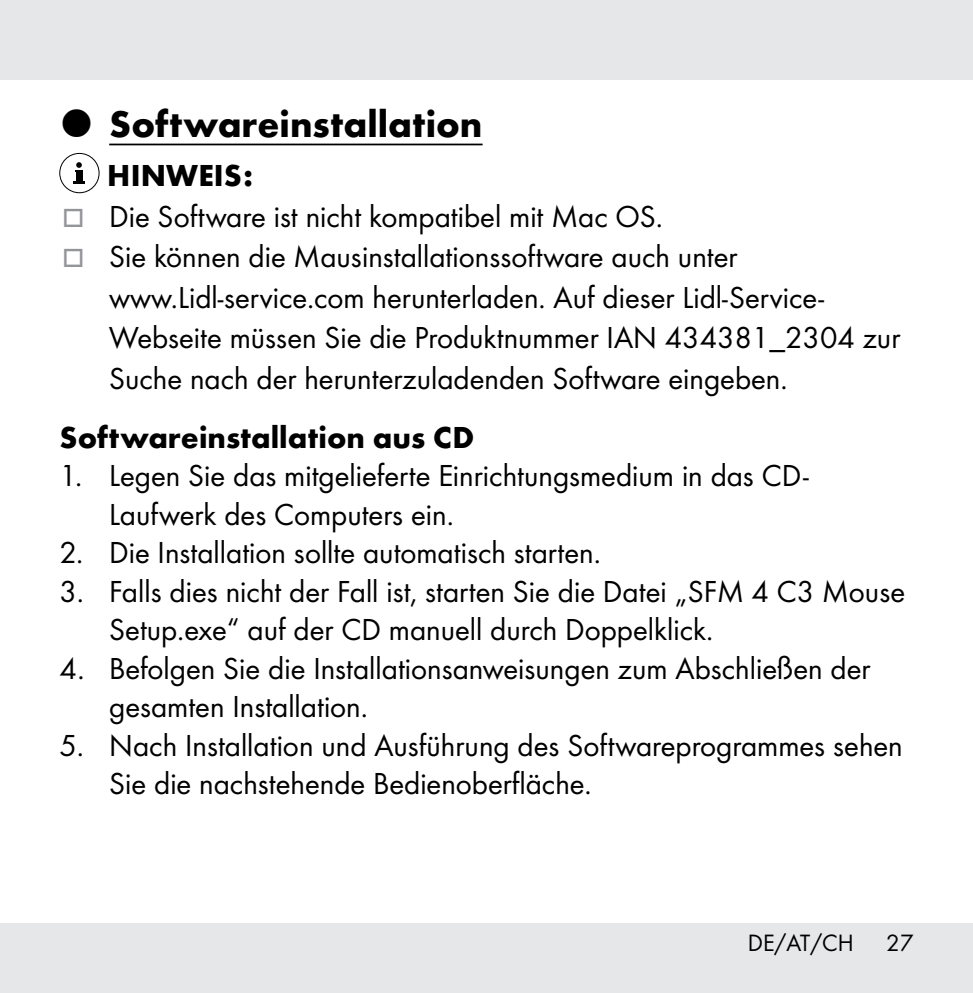
<style>
.page{position:relative;width:973px;height:993px;background:#fff}
.page>*{position:absolute;margin:0;border:0;box-sizing:border-box;transform-origin:0 0}
.t1{font:700 38.5px "Futura";color:#000}
.t2{font:31.5px/38.5px "Futura Boo";color:#000}
.t3{font:700 31.5px "Futura";color:#000}
.t4{font:24.5px "Futura Boo";color:#000}
.s1{color:#939598}
</style>
<div class="page">
<div style="left:0;top:0;width:972px;height:79px;background:#e6e7e8"></div>
<div style="left:0;top:923px;width:972px;height:69px;background:#e6e7e8"></div>
<hr style="left:109px;top:143px;width:373px;height:2px;background:#000">
<div style="left:60px;top:153px;width:39px;height:40px;border:1px solid #000;border-radius:50%"></div>
<svg style="left:75px;top:162px;width:7px;height:10px"></svg>
<div style="left:76px;top:170px;width:7px;height:12px;background:#000"></div>
<svg style="left:73px;top:182px;width:12px;height:2px"></svg>
<p class="t1" style="left:109px;top:96px;width:375px">Softwareinstallation</p>
<p class="t3" style="left:107px;top:152px;width:147px">HINWEIS:</p>
<p class="t2" style="left:62px;top:195px;width:602px"><span class="s1">□</span> Die Software ist nicht kompatibel mit Mac OS.</p>
<p class="t2" style="left:109px;top:235px;width:792px;line-height:40.6px;text-indent:-47px"><span class="s1">□</span> Sie können die Mausinstallationssoftware auch unter www.Lidl-service.com herunterladen. Auf dieser Lidl-Service-Webseite müssen Sie die Produktnummer IAN 434381_2304 zur Suche nach der herunterzuladenden Software eingeben.</p>
<p class="t3" style="left:60px;top:413px;width:416px">Softwareinstallation aus CD</p>
<p class="t2" style="left:109px;top:454px;width:701px;text-indent:-50px">1. Legen Sie das mitgelieferte Einrichtungsmedium in das CD-<br>Laufwerk des Computers ein.</p>
<p class="t2" style="left:60px;top:531px;width:543px">2. Die Installation sollte automatisch starten.</p>
<p class="t2" style="left:109px;top:570px;width:797px;text-indent:-50px">3. Falls dies nicht der Fall ist, starten Sie die Datei „SFM 4 C3 Mouse<br>Setup.exe“ auf der CD manuell durch Doppelklick.</p>
<p class="t2" style="left:109px;top:647px;width:762px;text-indent:-50px">4. Befolgen Sie die Installationsanweisungen zum Abschließen der gesamten Installation.</p>
<p class="t2" style="left:109px;top:724px;width:795px;text-indent:-50px">5. Nach Installation und Ausführung des Softwareprogrammes sehen<br>Sie die nachstehende Bedienoberfläche.</p>
<p class="t4" style="left:747px;top:925px;width:107px">DE/AT/CH</p>
<p class="t4" style="left:886px;top:925px;width:29px">27</p>
</div>
